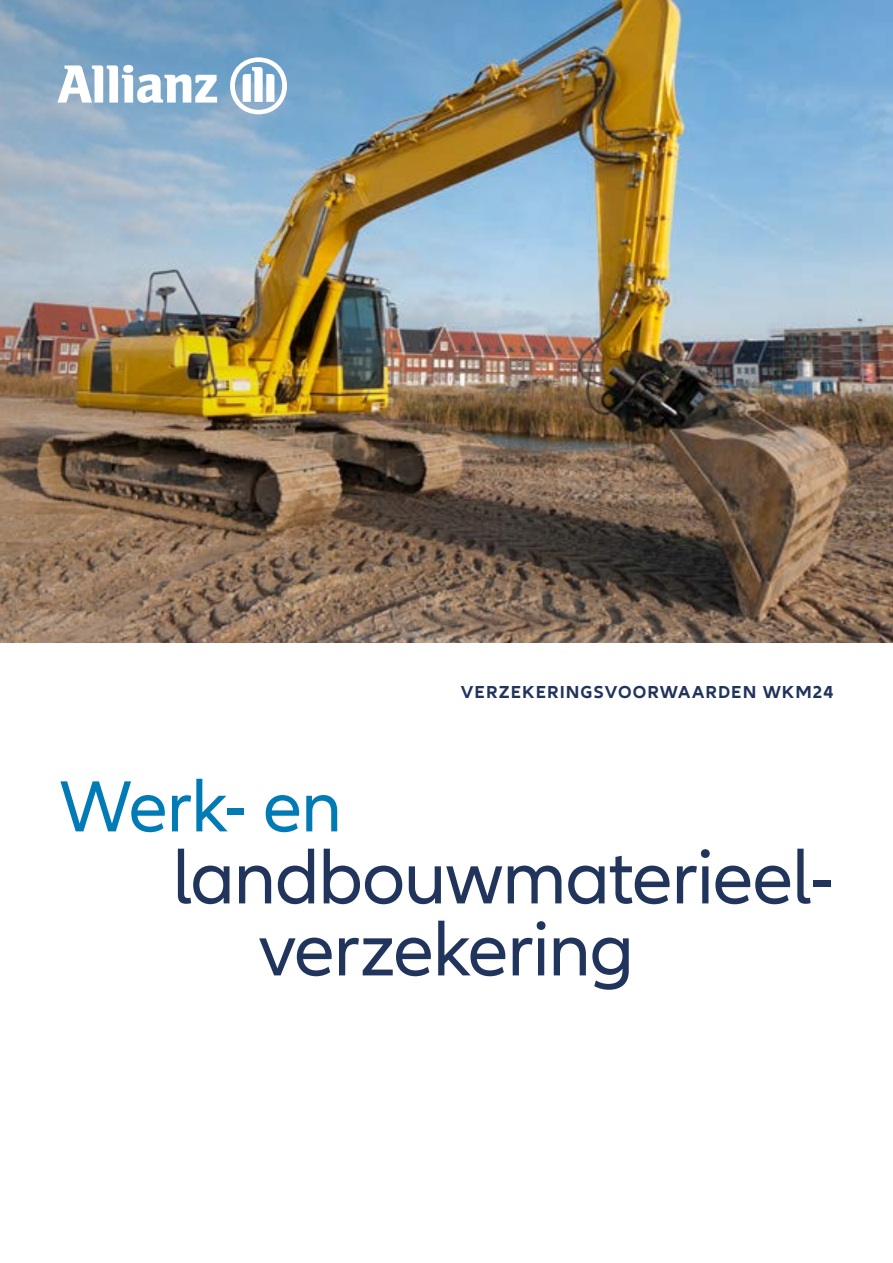
<style>
.page{position:relative;width:893px;height:1263px;background:#fff}
.page>*{position:absolute;margin:0;border:0;box-sizing:border-box;transform-origin:0 0}
.t1{font:78px/72px "Allianz Neo";letter-spacing:-.02em;color:#21345c}
.t2{font:75px "Allianz Neo";letter-spacing:-.02em;color:#007bb5}
.t3{font:700 18px "Allianz Neo";letter-spacing:.055em;color:#21345c}
</style>
<div class="page">
<img style="left:0;top:0;width:893px;height:642px">
<svg style="left:57px;top:65px;width:160px;height:38px"></svg>
<svg style="left:230px;top:57px;width:57px;height:57px"></svg>
<p class="t3" style="left:461px;top:682px;width:374px">VERZEKERINGSVOORWAARDEN WKM24</p>
<p class="t2" style="left:60px;top:764px;width:284px">Werk- en</p>
<p class="t1" style="left:259px;top:843px;width:576px;text-indent:-86px">landbouwmaterieel&shy;verzekering</p>
</div>
